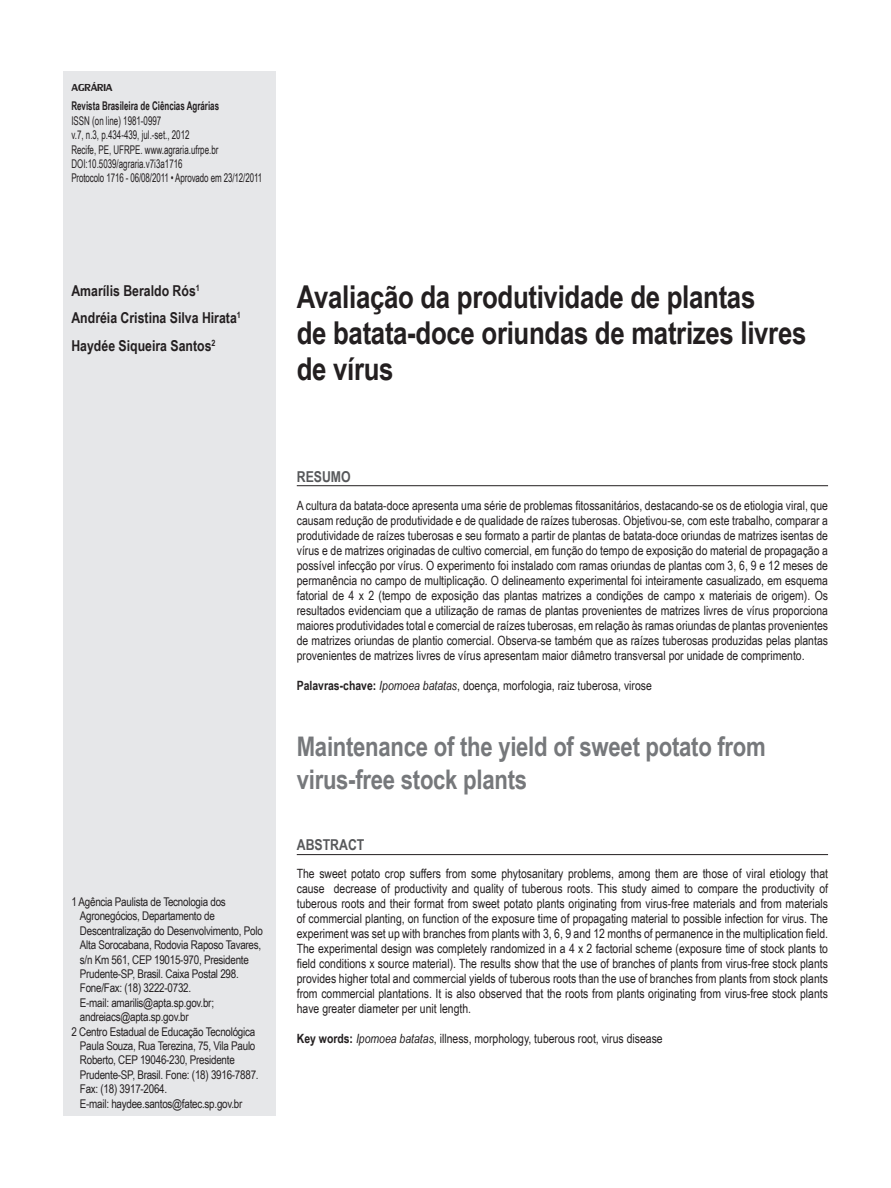
<style>
.page{position:relative;width:891px;height:1188px;background:#fff}
.page>*{position:absolute;margin:0;border:0;box-sizing:border-box;transform-origin:0 0}
.t1{font:700 31.5px/36.2px "Arial Narrow";letter-spacing:-.01em;color:#231f20}
.t2{font:700 27px/32.4px "Arial Narrow";letter-spacing:-.01em;color:#76787b}
.t3{font:700 15px "Arial Narrow";color:#231f20}
.t4{font:700 15px "Arial Narrow";color:#57585a}
.t5{font:15px "Lily UPC";color:#231f20}
.t6{font:12.75px/15px "Arial Narrow";color:#231f20;text-align:justify}
.t7{font:12px/14.4px "Arial Narrow";letter-spacing:-.02em;color:#231f20}
.t8{font:12px "Arial Narrow";color:#231f20;scale:.81 1}
.t9{font:12px "Arial Narrow";letter-spacing:-.02em;color:#231f20;scale:.81 1}
.t10{font:700 12px "Arial Narrow";color:#231f20;scale:.81 1}
.s1{font-weight:700}
.s2{font-style:italic}
</style>
<div class="page">
<div style="left:63px;top:72px;width:213px;height:1044px;background:#e6e7e9"></div>
<hr style="left:297px;top:485px;width:531px;height:1px;background:#231f20">
<hr style="left:297px;top:854px;width:531px;height:1px;background:#231f20">
<p class="t5" style="left:71px;top:78px;width:43px">AGRÁRIA</p>
<p class="t10" style="left:71px;top:97px;width:184px">Revista Brasileira de Ciências Agrárias</p>
<p class="t8" style="left:71px;top:112px;width:113px">ISSN (on line) 1981-0997</p>
<p class="t8" style="left:71px;top:126px;width:147px">v.7, n.3, p.434-439, jul.-set., 2012</p>
<p class="t8" style="left:71px;top:141px;width:183px">Recife, PE, UFRPE. www.agraria.ufrpe.br</p>
<p class="t8" style="left:71px;top:155px;width:139px">DOI:10.5039/agraria.v7i3a1716</p>
<p class="t9" style="left:71px;top:169px;width:237px">Protocolo 1716 - 06/08/2011 • Aprovado em 23/12/2011</p>
<p class="t3" style="left:71px;top:279px;width:130px">Amarílis Beraldo Rós<sup>1</sup></p>
<p class="t3" style="left:71px;top:307px;width:171px">Andréia Cristina Silva Hirata<sup>1</sup></p>
<p class="t3" style="left:71px;top:335px;width:146px">Haydée Siqueira Santos<sup>2</sup></p>
<p class="t1" style="left:297px;top:277px;width:511px">Avaliação da produtividade de plantas<br>de batata-doce oriundas de matrizes livres de vírus</p>
<p class="t7" style="left:80px;top:894px;width:184px;text-indent:-9px">1 Agência Paulista de Tecnologia dos Agronegócios, Departamento de Descentralização do Desenvolvimento, Polo Alta Sorocabana, Rodovia Raposo Tavares, s/n Km 561, CEP 19015-970, Presidente Prudente-SP, Brasil. Caixa Postal 298.</p>
<p class="t7" style="left:80px;top:980px;width:113px">Fone/Fax: (18) 3222-0732.</p>
<p class="t7" style="left:80px;top:995px;width:136px">E-mail: amarilis@apta.sp.gov.br;</p>
<p class="t7" style="left:80px;top:1009px;width:110px">andreiacs@apta.sp.gov.br</p>
<p class="t7" style="left:80px;top:1024px;width:180px;text-indent:-9px">2 Centro Estadual de Educação Tecnológica Paula Souza, Rua Terezina, 75, Vila Paulo Roberto, CEP 19046-230, Presidente Prudente-SP, Brasil. Fone: (18) 3916-7887.<br>Fax: (18) 3917-2064.</p>
<p class="t7" style="left:80px;top:1096px;width:164px">E-mail: haydee.santos@fatec.sp.gov.br</p>
<p class="t4" style="left:297px;top:466px;width:55px">RESUMO</p>
<p class="t6" style="left:297px;top:498px;width:533px">A cultura da batata-doce apresenta uma série de problemas fitossanitários, destacando-se os de etiologia viral, que causam redução de produtividade e de qualidade de raízes tuberosas. Objetivou-se, com este trabalho, comparar a produtividade de raízes tuberosas e seu formato a partir de plantas de batata-doce oriundas de matrizes isentas de vírus e de matrizes originadas de cultivo comercial, em função do tempo de exposição do material de propagação a possível infecção por vírus. O experimento foi instalado com ramas oriundas de plantas com 3, 6, 9 e 12 meses de permanência no campo de multiplicação. O delineamento experimental foi inteiramente casualizado, em esquema fatorial de 4 x 2 (tempo de exposição das plantas matrizes a condições de campo x materiais de origem). Os resultados evidenciam que a utilização de ramas de plantas provenientes de matrizes livres de vírus proporciona maiores produtividades total e comercial de raízes tuberosas, em relação às ramas oriundas de plantas provenientes de matrizes oriundas de plantio comercial. Observa-se também que as raízes tuberosas produzidas pelas plantas provenientes de matrizes livres de vírus apresentam maior diâmetro transversal por unidade de comprimento.</p>
<p class="t6" style="left:297px;top:678px;width:357px"><span class="s1">Palavras-chave:</span> <span class="s2">Ipomoea batatas</span>, doença, morfologia, raiz tuberosa, virose</p>
<p class="t2" style="left:297px;top:729px;width:471px">Maintenance of the yield of sweet potato from virus-free stock plants</p>
<p class="t4" style="left:297px;top:833px;width:69px">ABSTRACT</p>
<p class="t6" style="left:297px;top:865px;width:533px">The sweet potato crop suffers from some phytosanitary problems, among them are those of viral etiology that cause decrease of productivity and quality of tuberous roots. This study aimed to compare the productivity of tuberous roots and their format from sweet potato plants originating from virus-free materials and from materials of commercial planting, on function of the exposure time of propagating material to possible infection for virus. The experiment was set up with branches from plants with 3, 6, 9 and 12 months of permanence in the multiplication field.<br>The experimental design was completely randomized in a 4 x 2 factorial scheme (exposure time of stock plants to field conditions x source material). The results show that the use of branches of plants from virus-free stock plants provides higher total and commercial yields of tuberous roots than the use of branches from plants from stock plants from commercial plantations. It is also observed that the roots from plants originating from virus-free stock plants have greater diameter per unit length.</p>
<p class="t6" style="left:297px;top:1030px;width:367px"><span class="s1">Key words:</span> <span class="s2">Ipomoea batatas</span>, illness, morphology, tuberous root, virus disease</p>
</div>
